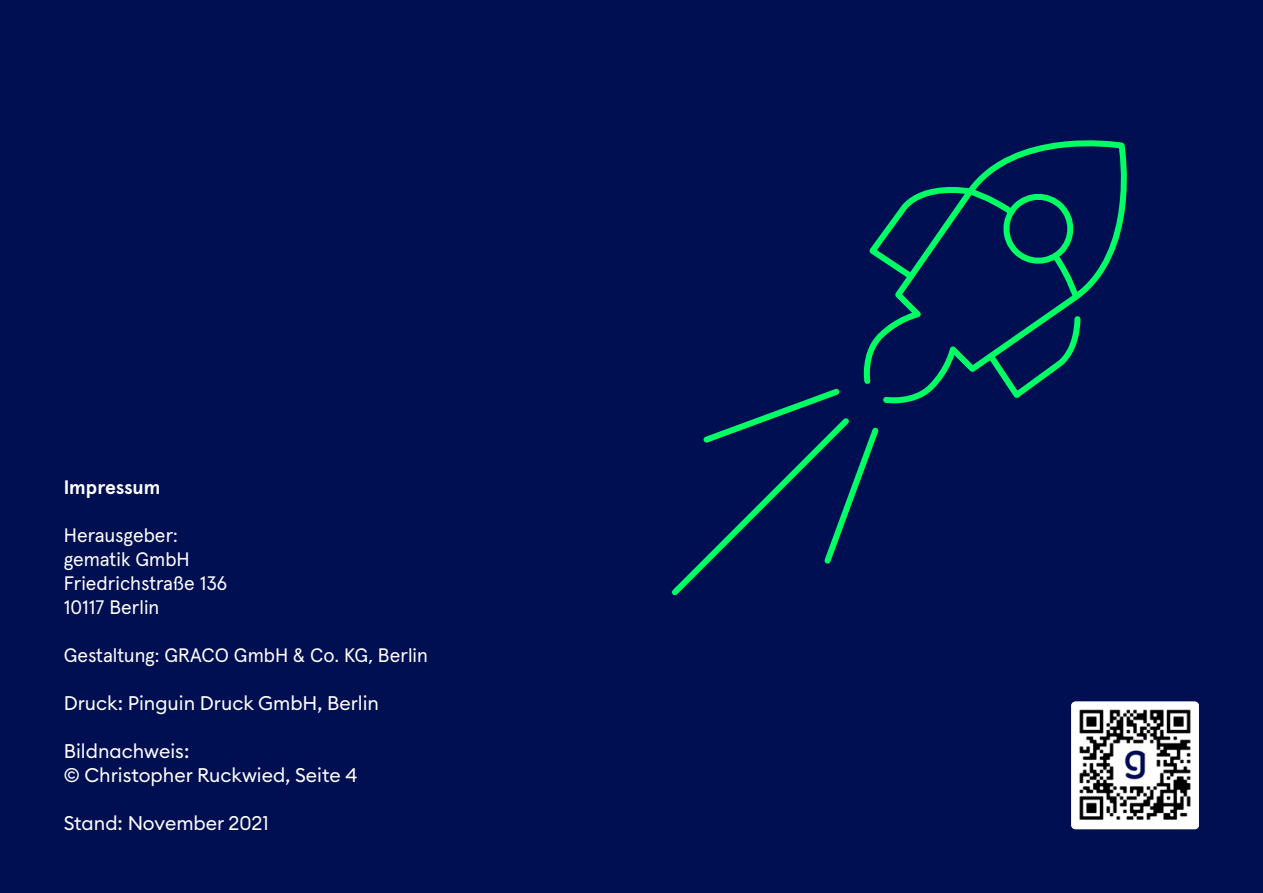
<style>
.page{position:relative;width:1263px;height:893px;background:#000e52}
.page>*{position:absolute;margin:0;border:0;box-sizing:border-box;transform-origin:0 0}
.t1{font:19.5px/24px "Euclid Circular B";color:#fff}
.t2{font:19.5px/24px "Apercu Pro";color:#fff}
.t3{font:700 19.5px "Apercu Pro";letter-spacing:-.01em;color:#fff}
</style>
<div class="page">
<img style="left:1071px;top:702px;width:128px;height:127px">
<svg style="left:972px;top:140px;width:155px;height:257px"></svg>
<svg style="left:1047px;top:248px;width:35px;height:55px"></svg>
<svg style="left:672px;top:184px;width:347px;height:412px"></svg>
<p class="t3" style="left:64px;top:472px;width:98px">Impressum</p>
<p class="t2" style="left:64px;top:521px;width:165px">Herausgeber: gematik GmbH<br>Friedrichstraße 136<br>10117 Berlin</p>
<p class="t2" style="left:64px;top:641px;width:366px">Gestaltung: GRACO GmbH &amp; Co. KG, Berlin</p>
<p class="t1" style="left:64px;top:691px;width:317px">Druck: Pinguin Druck GmbH, Berlin</p>
<p class="t1" style="left:64px;top:739px;width:295px">Bildnachweis:<br>© Christopher Ruckwied, Seite 4</p>
<p class="t1" style="left:64px;top:811px;width:207px">Stand: November 2021</p>
</div>
